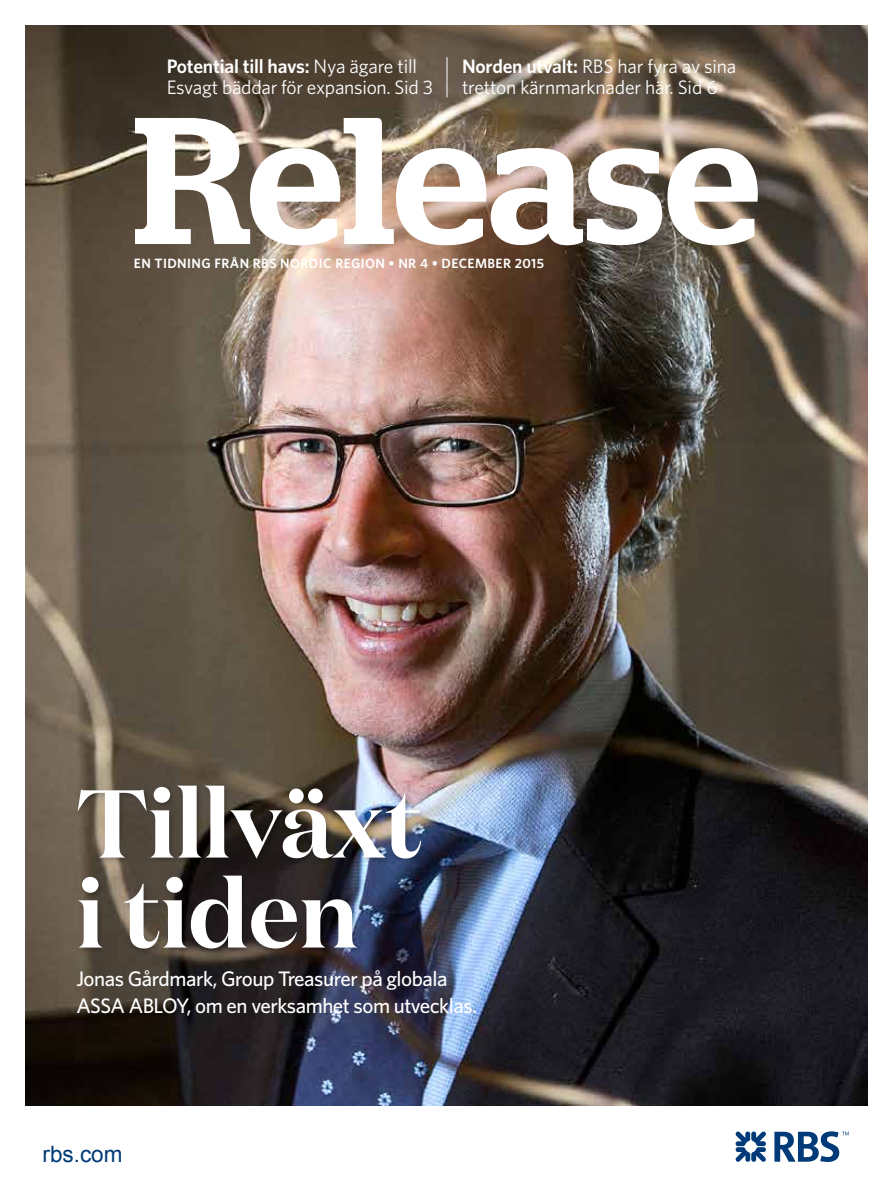
<style>
.page{position:relative;width:893px;height:1191px;background:#fff}
.page>*{position:absolute;margin:0;border:0;box-sizing:border-box;transform-origin:0 0}
.t1{font:500 180px "Stag";color:#fff}
.t2{font:600 96px/90px "Domaine Disp";color:#fff}
.t3{font:22.5px "Arial";color:#003a78}
.t4{font:500 21px/27px "Whitney";letter-spacing:-.025em;color:#fff}
.t5{font:19.5px/21px "Whitney";letter-spacing:-.01em;color:#fff}
.t6{font:600 13.5px "Whitney";letter-spacing:.03em;color:#fff}
.s1{font-weight:600}
</style>
<div class="page">
<img style="left:26px;top:26px;width:841px;height:1080px">
<svg style="left:736px;top:1131px;width:30px;height:31px"></svg>
<svg style="left:774px;top:1131px;width:75px;height:31px"></svg>
<hr style="left:447px;top:57px;width:1px;height:40px;background:#fff">
<div style="left:76px;top:783px;width:352px;height:172px;background:#000;opacity:.25"></div>
<p class="t5" style="left:167px;top:55px;width:268px"><span class="s1">Potential till havs:</span> Nya ägare till<br>Esvagt bäddar för expansion. Sid 3</p>
<p class="t5" style="left:462px;top:55px;width:276px"><span class="s1">Norden utvalt:</span> RBS har fyra av sina tretton kärnmarknader här. Sid 6</p>
<h1 class="t1" style="left:133px;top:74px;width:628px">Release</h1>
<p class="t6" style="left:134px;top:254px;width:412px">EN TIDNING FRÅN RBS NORDIC REGION • NR 4 • DECEMBER 2015</p>
<h2 class="t2" style="left:76px;top:777px;width:347px">Tillväxt i tiden</h2>
<p class="t4" style="left:76px;top:964px;width:402px">Jonas Gårdmark, Group Treasurer på globala<br>ASSA ABLOY, om en verksamhet som utvecklas.</p>
<p class="t3" style="left:43px;top:1139px;width:82px">rbs.com</p>
</div>
